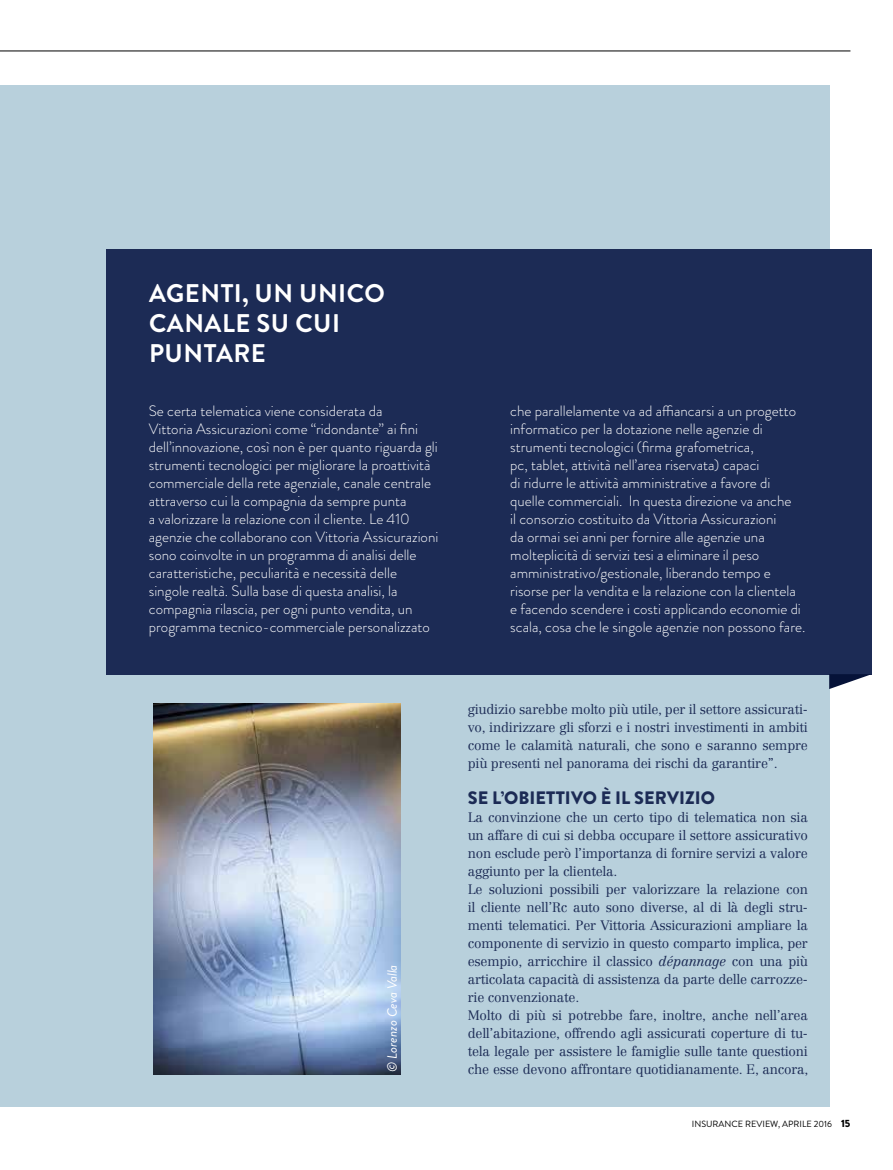
<style>
.page{position:relative;width:893px;height:1170px;background:#fff}
.page>*{position:absolute;margin:0;border:0;box-sizing:border-box;transform-origin:0 0}
.t1{font:700 25.5px/30px "Brandon Grotesque";letter-spacing:.02em;color:#fff}
.t2{font:900 18px "Brandon Grotesque";letter-spacing:.005em;color:#1c2b55}
.t3{font:300 15px/18px "Brandon Grotesque";color:#fff}
.t4{font:300 13.5px/18px "Centennial LT Std";letter-spacing:-.015em;color:#1c2b55;text-align:justify}
.t5{font:italic 13.5px "Brandon Grotesque";color:#fff}
.t6{font:9px "Brandon Grotesque";color:#000}
.s1{font-style:italic}
.s2{font-weight:900;font-size:10.5px}
</style>
<div class="page">
<div style="left:0;top:85px;width:829px;height:1021px;background:#b8d0dc"></div>
<hr style="left:0;top:51px;width:850px;height:1px;background:#000">
<div style="left:106px;top:249px;width:766px;height:425px;background:#1c2b55"></div>
<svg style="left:829px;top:674px;width:43px;height:15px"></svg>
<img style="left:153px;top:704px;width:247px;height:370px">
<h1 class="t1" style="left:149px;top:279px;width:238px">AGENTI, UN UNICO<br>CANALE SU CUI<br>PUNTARE</h1>
<p class="t3" style="left:149px;top:402px;width:291px">Se certa telematica viene considerata da<br>Vittoria Assicurazioni come “ridondante” ai fini dell’innovazione, così non è per quanto riguarda gli strumenti tecnologici per migliorare la proattività commerciale della rete agenziale, canale centrale attraverso cui la compagnia da sempre punta<br>a valorizzare la relazione con il cliente. Le 410 agenzie che collaborano con Vittoria Assicurazioni sono coinvolte in un programma di analisi delle caratteristiche, peculiarità e necessità delle singole realtà. Sulla base di questa analisi, la compagnia rilascia, per ogni punto vendita, un programma tecnico-commerciale personalizzato</p>
<p class="t3" style="left:510px;top:402px;width:297px">che parallelamente va ad affiancarsi a un progetto informatico per la dotazione nelle agenzie di strumenti tecnologici (firma grafometrica,<br>pc, tablet, attività nell’area riservata) capaci<br>di ridurre le attività amministrative a favore di quelle commerciali. In questa direzione va anche<br>il consorzio costituito da Vittoria Assicurazioni<br>da ormai sei anni per fornire alle agenzie una molteplicità di servizi tesi a eliminare il peso amministrativo/gestionale, liberando tempo e risorse per la vendita e la relazione con la clientela e facendo scendere i costi applicando economie di scala, cosa che le singole agenzie non possono fare.</p>
<p class="t5" style="left:383px;top:1071px;width:109px;rotate:-90deg">© Lorenzo Ceva Valla</p>
<p class="t4" style="left:468px;top:700px;width:342px">giudizio sarebbe molto più utile, per il settore assicurati&shy;vo, indirizzare gli sforzi e i nostri investimenti in ambiti come le calamità naturali, che sono e saranno sempre più presenti nel panorama dei rischi da garantire”.</p>
<p class="t2" style="left:468px;top:785px;width:249px">SE L’OBIETTIVO È IL SERVIZIO</p>
<p class="t4" style="left:468px;top:808px;width:342px;text-align:left">La convinzione che un certo tipo di telematica non sia un affare di cui si debba occupare il settore assicurativo non esclude però l’importanza di fornire servizi a valore aggiunto per la clientela.<br>Le soluzioni possibili per valorizzare la relazione con il cliente nell’Rc auto sono diverse, al di là degli stru&shy;menti telematici. Per Vittoria Assicurazioni ampliare la componente di servizio in questo comparto implica, per esempio, arricchire il classico <span class="s1">dépannage</span> con una più articolata capacità di assistenza da parte delle carrozze&shy;rie convenzionate.<br>Molto di più si potrebbe fare, inoltre, anche nell’area dell’abitazione, offrendo agli assicurati coperture di tu&shy;tela legale per assistere le famiglie sulle tante questioni che esse devono affrontare quotidianamente. E, ancora,</p>
<p class="t6" style="left:692px;top:1117px;width:160px">INSURANCE REVIEW, APRILE 2016 <span class="s2">15</span></p>
</div>
